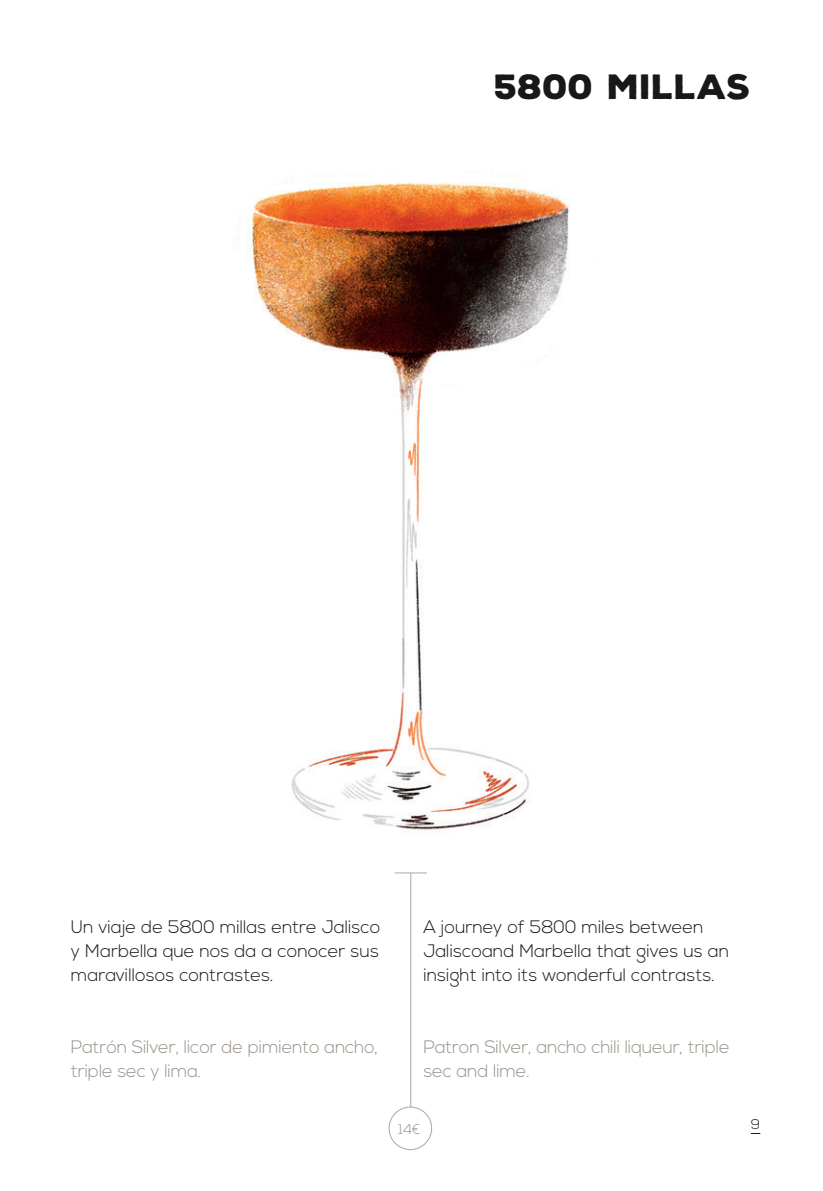
<style>
.page{position:relative;width:823px;height:1191px;background:#fff}
.page>*{position:absolute;margin:0;border:0;box-sizing:border-box;transform-origin:0 0}
.t1{font:900 34px "Nexa Rust Sans";color:#181719}
.t2{font:300 18px/24px "Nexa";color:#181719;text-align:justify}
.t3{font:300 18px/24px "Nexa";letter-spacing:-.01em;color:#989189}
.t4{font:300 14px "Nexa";color:#989189}
.t5{font:300 14px "Nexa";color:#181719}
</style>
<div class="page">
<img style="left:247px;top:173px;width:323px;height:657px">
<hr style="left:410px;top:873px;width:1px;height:250px;background:#afa5a3">
<div style="left:389px;top:1107px;width:42px;height:42px;background:#fff;border-radius:50%"></div>
<div style="left:388px;top:1106px;width:43px;height:43px;border:1px solid #afa5a3;border-radius:50%"></div>
<hr style="left:394px;top:872px;width:32px;height:1px;background:#afa5a3">
<h1 class="t1" style="left:494px;top:64px;width:258px">5800 MILLAS</h1>
<p class="t2" style="left:71px;top:915px;width:311px">Un viaje de 5800 millas entre Jalisco y Marbella que nos da a conocer sus maravillosos contrastes.</p>
<p class="t2" style="left:423px;top:915px;width:307px;text-align:left">A journey of 5800 miles between<br>Jaliscoand Marbella that gives us an insight into its wonderful contrasts.</p>
<p class="t3" style="left:71px;top:1035px;width:308px">Patrón Silver, licor de pimiento ancho, triple sec y lima.</p>
<p class="t3" style="left:423px;top:1035px;width:307px">Patron Silver, ancho chili liqueur, triple sec and lime.</p>
<p class="t4" style="left:398px;top:1120px;width:23px">14€</p>
<p class="t5" style="left:750px;top:1116px;width:11px">9</p>
</div>
